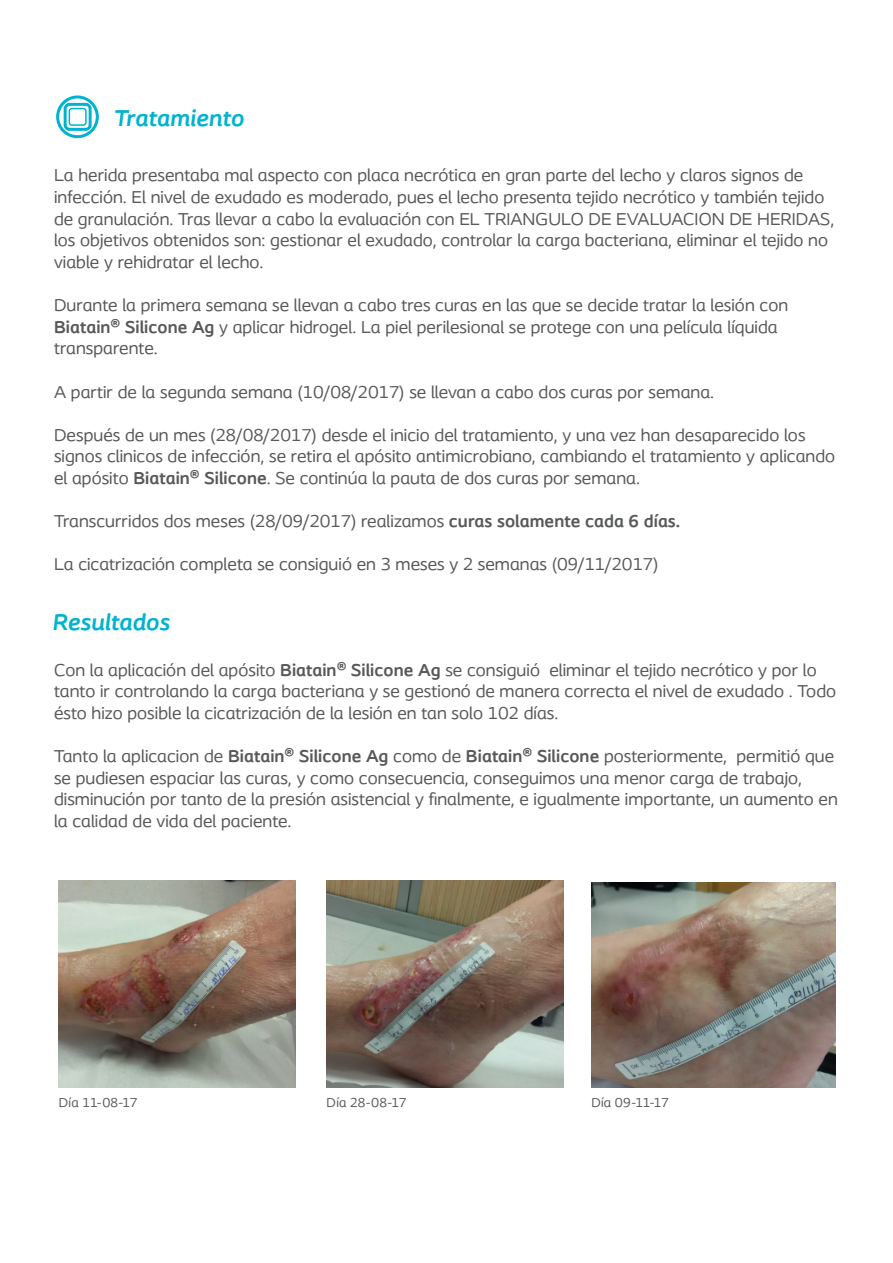
<style>
.page{position:relative;width:893px;height:1263px;background:#fff}
.page>*{position:absolute;margin:0;border:0;box-sizing:border-box;transform-origin:0 0}
.t1{font:italic 700 24px "Coloplast";color:#00b3d0}
.t2{font:18px/21.6px "Coloplast";letter-spacing:.005em;color:#57585a}
.t3{font:13.5px "Coloplast";letter-spacing:.02em;color:#57585a}
.s1{font-weight:700}
</style>
<div class="page">
<svg style="left:58px;top:97px;width:39px;height:40px"></svg>
<div style="left:56px;top:95px;width:43px;height:43px;border:3px solid #00b3d0;border-radius:50%"></div>
<div style="left:64px;top:103px;width:28px;height:28px;border:3px solid #00b3d0;border-radius:4px"></div>
<div style="left:69px;top:108px;width:18px;height:18px;border:2px solid #00b3d0;border-radius:3px"></div>
<img style="left:58px;top:881px;width:237px;height:207px">
<img style="left:327px;top:881px;width:237px;height:207px">
<img style="left:591px;top:882px;width:245px;height:206px">
<h1 class="t1" style="left:114px;top:104px;width:132px">Tratamiento</h1>
<p class="t2" style="left:54px;top:164px;width:782px">La herida presentaba mal aspecto con placa necrótica en gran parte del lecho y claros signos de infección. El nivel de exudado es moderado, pues el lecho presenta tejido necrótico y también tejido de granulación. Tras llevar a cabo la evaluación con EL TRIANGULO DE EVALUACION DE HERIDAS, los objetivos obtenidos son: gestionar el exudado, controlar la carga bacteriana, eliminar el tejido no viable y rehidratar el lecho.</p>
<p class="t2" style="left:54px;top:294px;width:736px">Durante la primera semana se llevan a cabo tres curas en las que se decide tratar la lesión con<br><span class="s1">Biatain® Silicone Ag</span> y aplicar hidrogel. La piel perilesional se protege con una película líquida transparente.</p>
<p class="t2" style="left:54px;top:380px;width:662px">A partir de la segunda semana (10/08/2017) se llevan a cabo dos curas por semana.</p>
<p class="t2" style="left:54px;top:424px;width:783px">Después de un mes (28/08/2017) desde el inicio del tratamiento, y una vez han desaparecido los signos clinicos de infección, se retira el apósito antimicrobiano, cambiando el tratamiento y aplicando el apósito <span class="s1">Biatain® Silicone</span>. Se continúa la pauta de dos curas por semana.</p>
<p class="t2" style="left:54px;top:510px;width:628px">Transcurridos dos meses (28/09/2017) realizamos <span class="s1">curas solamente cada 6 días.</span></p>
<p class="t2" style="left:54px;top:553px;width:606px">La cicatrización completa se consiguió en 3 meses y 2 semanas (09/11/2017)</p>
<h1 class="t1" style="left:52px;top:608px;width:119px">Resultados</h1>
<p class="t2" style="left:54px;top:658px;width:784px">Con la aplicación del apósito <span class="s1">Biatain® Silicone Ag</span> se consiguió eliminar el tejido necrótico y por lo tanto ir controlando la carga bacteriana y se gestionó de manera correcta el nivel de exudado . Todo ésto hizo posible la cicatrización de la lesión en tan solo 102 días.</p>
<p class="t2" style="left:54px;top:745px;width:785px">Tanto la aplicacion de <span class="s1">Biatain® Silicone Ag</span> como de <span class="s1">Biatain® Silicone</span> posteriormente, permitió que se pudiesen espaciar las curas, y como consecuencia, conseguimos una menor carga de trabajo, disminución por tanto de la presión asistencial y finalmente, e igualmente importante, un aumento en la calidad de vida del paciente.</p>
<p class="t3" style="left:59px;top:1094px;width:80px">Día 11-08-17</p>
<p class="t3" style="left:327px;top:1094px;width:81px">Día 28-08-17</p>
<p class="t3" style="left:591px;top:1094px;width:79px">Día 09-11-17</p>
</div>
